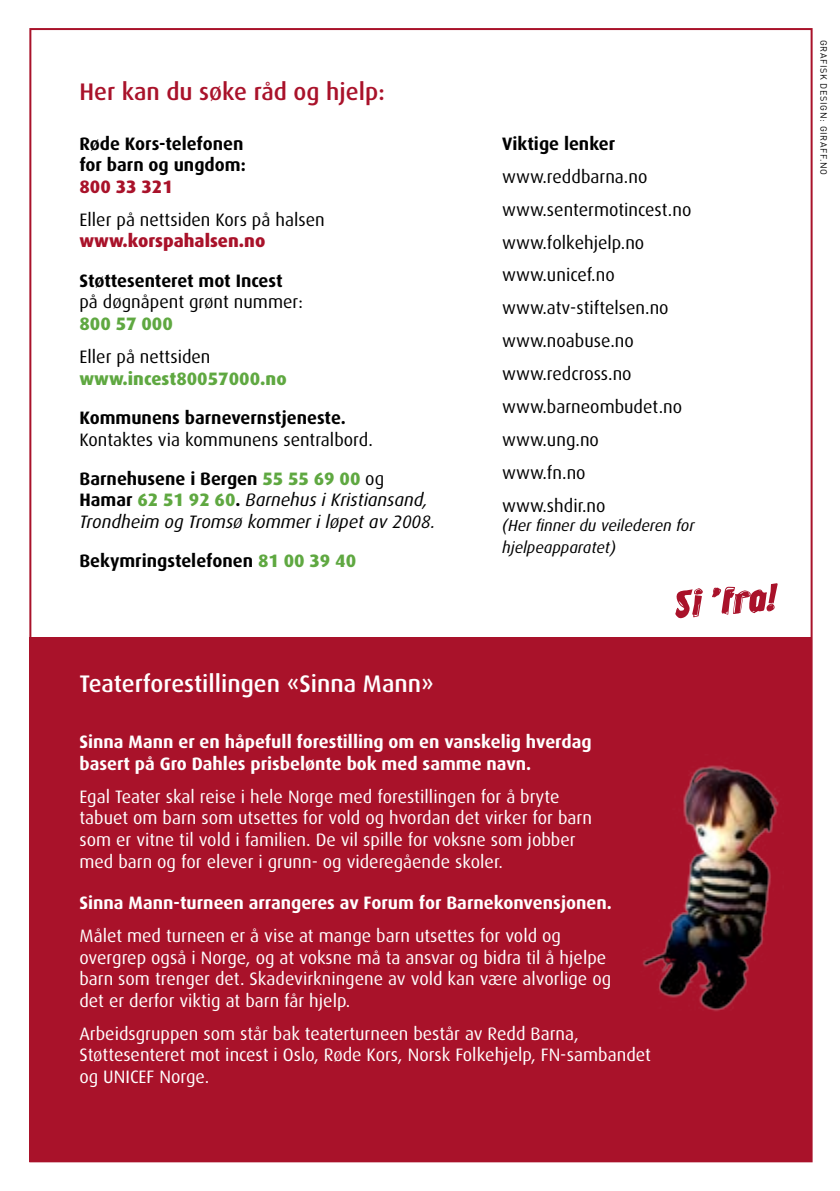
<style>
.page{position:relative;width:840px;height:1191px;background:#fff}
.page>*{position:absolute;margin:0;border:0;box-sizing:border-box;transform-origin:0 0}
.t1{font:500 24px "Dax";color:#fff}
.t2{font:500 24px "Dax";color:#a9122a}
.t3{font:18px/21.6px "Dax";color:#fff}
.t4{font:18px/33px "Dax";color:#000}
.t5{font:700 18px/21.6px "Dax";color:#fff}
.t6{font:700 18px/21.6px "Dax";color:#000}
.t7{font:italic 18px/21.6px "Dax";color:#000}
.t8{font:800 18px "Dax";color:#5fa841}
.t9{font:800 18px "Dax";color:#a9122a}
.t10{font:italic 16px/21.6px "Dax";color:#000}
.t11{font:9px "DIN";letter-spacing:.075em;color:#000}
.s1{font-weight:700}
.s2{font-weight:800;color:#5fa841}
.s3{font-weight:700;font-style:normal}
.s4{font-weight:800;font-style:normal;color:#5fa841}
</style>
<div class="page">
<div style="left:30px;top:637px;width:781px;height:524px;background:#a9122a"></div>
<img style="left:642px;top:765px;width:137px;height:246px">
<svg style="left:675px;top:583px;width:103px;height:36px"></svg>
<h1 class="t2" style="left:79px;top:79px;width:307px">Her kan du søke råd og hjelp:</h1>
<p class="t6" style="left:79px;top:133px;width:168px">Røde Kors-telefonen for barn og ungdom:</p>
<p class="t9" style="left:79px;top:176px;width:95px">800 33 321</p>
<p class="t4" style="left:79px;top:203px;width:246px">Eller på nettsiden Kors på halsen</p>
<p class="t9" style="left:79px;top:231px;width:187px">www.korspahalsen.no</p>
<p class="t6" style="left:79px;top:270px;width:204px">Støttesenteret mot Incest</p>
<p class="t4" style="left:79px;top:286px;width:225px">på døgnåpent grønt nummer:</p>
<p class="t8" style="left:79px;top:313px;width:95px">800 57 000</p>
<p class="t4" style="left:79px;top:340px;width:132px">Eller på nettsiden</p>
<p class="t8" style="left:79px;top:368px;width:208px">www.incest80057000.no</p>
<p class="t6" style="left:79px;top:407px;width:268px">Kommunens barnevernstjeneste.</p>
<p class="t4" style="left:79px;top:420px;width:306px;line-height:39.4px">Kontaktes via kommunens sentralbord.<br><span class="s1">Barnehusene i Bergen</span> <span class="s2">55 55 69 00</span> og</p>
<p class="t7" style="left:79px;top:489px;width:357px"><span class="s3">Hamar</span> <span class="s4">62 51 92 60</span><span class="s3">.</span> Barnehus i Kristiansand,<br>Trondheim og Tromsø kommer i løpet av 2008.</p>
<p class="t6" style="left:79px;top:550px;width:278px">Bekymringstelefonen <span class="s2">81 00 39 40</span></p>
<p class="t6" style="left:502px;top:133px;width:114px">Viktige lenker</p>
<p class="t4" style="left:502px;top:160px;width:190px">www.reddbarna.no www.sentermotincest.no www.folkehjelp.no www.unicef.no www.atv-stiftelsen.no www.noabuse.no www.redcross.no www.barneombudet.no www.ung.no<br>www.fn.no www.shdir.no</p>
<p class="t10" style="left:502px;top:515px;width:194px">(Her finner du veilederen for hjelpeapparatet)</p>
<h1 class="t1" style="left:79px;top:670px;width:356px">Teaterforestillingen «Sinna Mann»</h1>
<p class="t5" style="left:79px;top:731px;width:513px">Sinna Mann er en håpefull forestilling om en vanskelig hverdag basert på Gro Dahles prisbelønte bok med samme navn.</p>
<p class="t3" style="left:79px;top:786px;width:513px">Egal Teater skal reise i hele Norge med forestillingen for å bryte tabuet om barn som utsettes for vold og hvordan det virker for barn som er vitne til vold i familien. De vil spille for voksne som jobber med barn og for elever i grunn- og videregående skoler.</p>
<p class="t5" style="left:79px;top:892px;width:533px">Sinna Mann-turneen arrangeres av Forum for Barnekonvensjonen.</p>
<p class="t3" style="left:79px;top:925px;width:533px">Målet med turneen er å vise at mange barn utsettes for vold og overgrep også i Norge, og at voksne må ta ansvar og bidra til å hjelpe barn som trenger det. Skadevirkningene av vold kan være alvorlige og det er derfor viktig at barn får hjelp.</p>
<p class="t3" style="left:79px;top:1023px;width:572px">Arbeidsgruppen som står bak teaterturneen består av Redd Barna,<br>Støttesenteret mot incest i Oslo, Røde Kors, Norsk Folkehjelp, FN-sambandet og UNICEF Norge.</p>
<p class="t11" style="left:828px;top:40px;width:137px;rotate:90deg">GRAFISK DESIGN: GIRAFF.NO</p>
</div>
